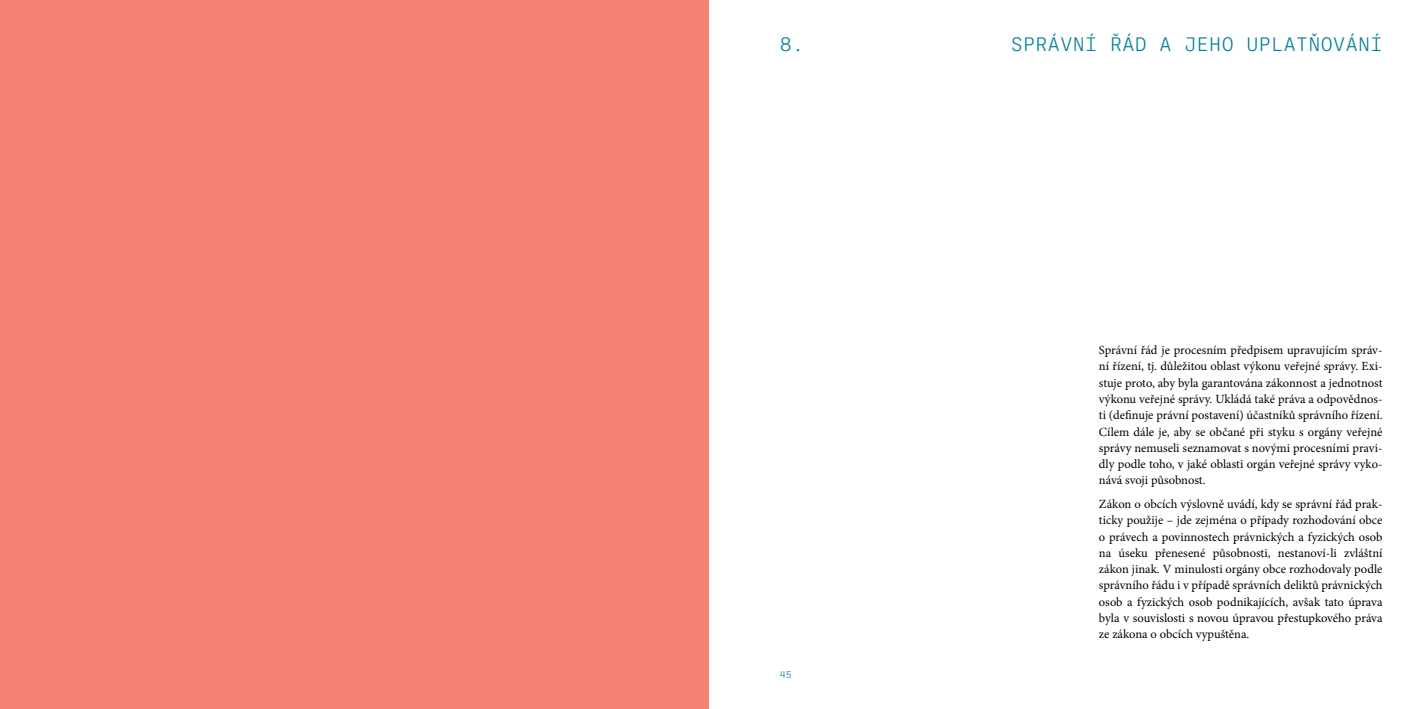
<style>
.page{position:relative;width:1418px;height:709px;background:#fff}
.page>*{position:absolute;margin:0;border:0;box-sizing:border-box;transform-origin:0 0}
.t1{font:300 20px "Ballinger Mono";letter-spacing:.02em;color:#007e96}
.t2{font:12.5px/16.2px "Minion Pro";letter-spacing:-.005em;color:#000;text-align:justify}
.t3{font:300 10px "Ballinger Mono";color:#007e96}
</style>
<div class="page">
<div style="left:0;top:0;width:709px;height:709px;background:#f48172"></div>
<h1 class="t1" style="left:780px;top:34px;width:26px">8.</h1>
<h1 class="t1" style="left:1010px;top:34px;width:373px">SPRÁVNÍ ŘÁD A JEHO UPLATŇOVÁNÍ</h1>
<p class="t3" style="left:780px;top:668px;width:13px">45</p>
<p class="t2" style="left:1098px;top:342px;width:285px">Správní řád je procesním předpisem upravujícím správ&shy;ní řízení, tj. důležitou oblast výkonu veřejné správy. Exi&shy;stuje proto, aby byla garantována zákonnost a jednotnost výkonu veřejné správy. Ukládá také práva a odpovědnos&shy;ti (definuje právní postavení) účastníků správního řízení.<br>Cílem dále je, aby se občané při styku s orgány veřejné správy nemuseli seznamovat s novými procesními pravi&shy;dly podle toho, v jaké oblasti orgán veřejné správy vyko&shy;nává svoji působnost.</p>
<p class="t2" style="left:1098px;top:496px;width:285px">Zákon o obcích výslovně uvádí, kdy se správní řád prak&shy;ticky použije – jde zejména o případy rozhodování obce o právech a povinnostech právnických a fyzických osob na úseku přenesené působnosti, nestanoví-li zvláštní zákon jinak. V minulosti orgány obce rozhodovaly podle správního řádu i v případě správních deliktů právnických osob a fyzických osob podnikajících, avšak tato úprava byla v souvislosti s novou úpravou přestupkového práva ze zákona o obcích vypuštěna.</p>
</div>
